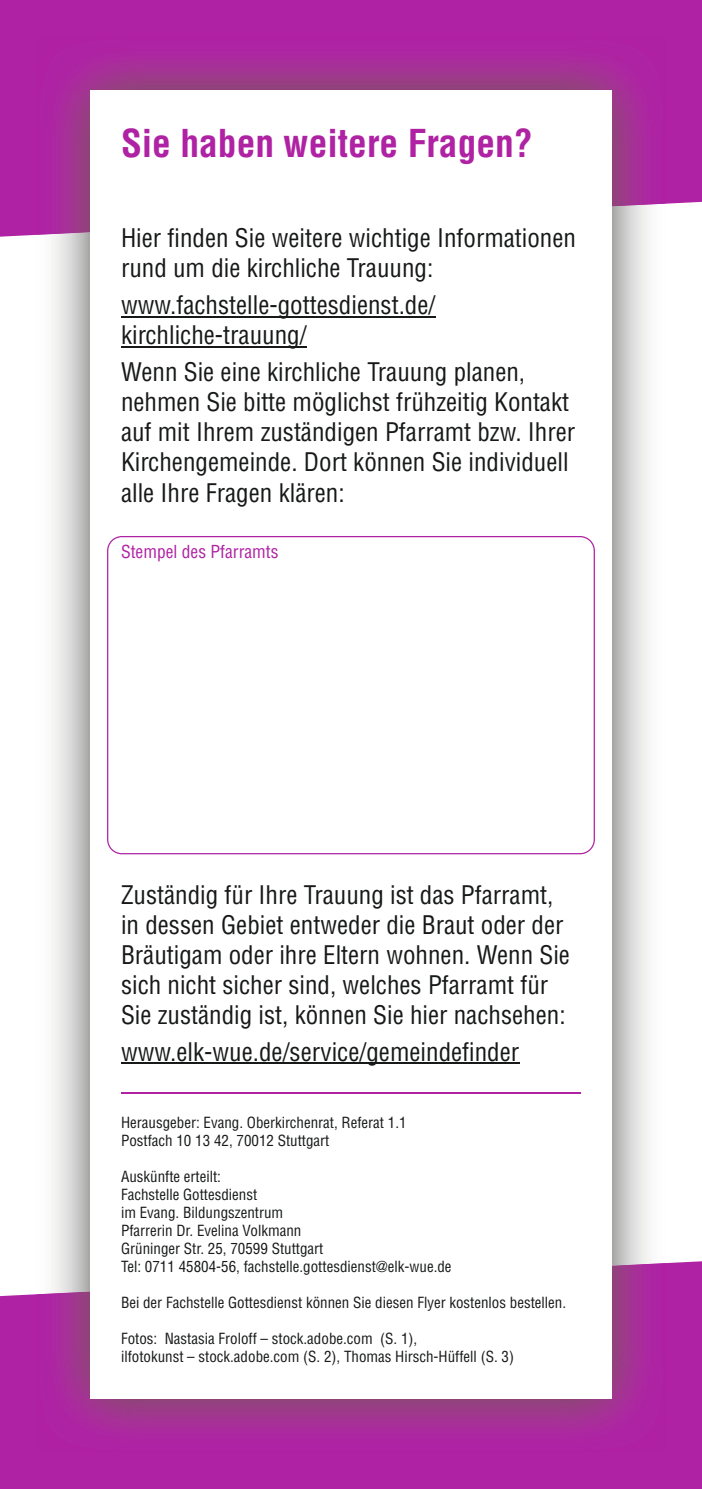
<style>
.page{position:relative;width:702px;height:1489px;background:#fff}
.page>*{position:absolute;margin:0;border:0;box-sizing:border-box;transform-origin:0 0}
.t1{font:700 condensed 37.5px "Helvetica LT Std";color:#af22a3}
.t2{font:condensed 25px/30px "Helvetica LT Std";color:#171818}
.t3{font:condensed 17.5px "Helvetica LT Std";color:#af22a3}
.t4{font:condensed 15px/18px "Helvetica LT Std";color:#171818}
</style>
<div class="page">
<div style="left:0;top:1261px;width:702px;height:227px;background:#af22a3"></div>
<div style="left:0;top:0;width:702px;height:237px;background:#af22a3"></div>
<img style="left:36px;top:1262px;width:629px;height:189px">
<img style="left:36px;top:36px;width:629px;height:199px">
<div style="left:90px;top:90px;width:522px;height:1308px;background:#fff"></div>
<hr style="left:121px;top:316px;width:314px;height:1px;background:#171818">
<hr style="left:121px;top:346px;width:185px;height:1px;background:#171818">
<hr style="left:121px;top:1062px;width:398px;height:1px;background:#171818">
<svg style="left:107px;top:536px;width:488px;height:318px"></svg>
<hr style="left:121px;top:1092px;width:460px;height:1px;background:#af22a3">
<h1 class="t1" style="left:121px;top:120px;width:413px">Sie haben weitere Fragen?</h1>
<p class="t2" style="left:121px;top:223px;width:456px">Hier finden Sie weitere wichtige Informationen rund um die kirchliche Trauung:</p>
<p class="t2" style="left:121px;top:290px;width:316px">www.fachstelle-gottesdienst.de/ kirchliche-trauung/</p>
<p class="t2" style="left:121px;top:357px;width:455px">Wenn Sie eine kirchliche Trauung planen, nehmen Sie bitte möglichst frühzeitig Kontakt auf mit Ihrem zuständigen Pfarramt bzw. Ihrer Kirchengemeinde. Dort können Sie individuell alle Ihre Fragen klären:</p>
<p class="t3" style="left:121px;top:540px;width:159px">Stempel des Pfarramts</p>
<p class="t2" style="left:121px;top:879px;width:450px">Zuständig für Ihre Trauung ist das Pfarramt, in dessen Gebiet entweder die Braut oder der Bräutigam oder ihre Eltern wohnen. Wenn Sie sich nicht sicher sind, welches Pfarramt für Sie zuständig ist, können Sie hier nachsehen:</p>
<p class="t2" style="left:121px;top:1036px;width:399px">www.elk-wue.de/service/gemeindefinder</p>
<p class="t4" style="left:121px;top:1113px;width:287px">Herausgeber: Evang. Oberkirchenrat, Referat 1.1<br>Postfach 10 13 42, 70012 Stuttgart</p>
<p class="t4" style="left:121px;top:1167px;width:332px">Auskünfte erteilt:<br>Fachstelle Gottesdienst<br>im Evang. Bildungszentrum<br>Pfarrerin Dr. Evelina Volkmann<br>Grüninger Str. 25, 70599 Stuttgart<br>Tel: 0711 45804-56, fachstelle.gottesdienst@elk-wue.de</p>
<p class="t4" style="left:121px;top:1293px;width:446px">Bei der Fachstelle Gottesdienst können Sie diesen Flyer kostenlos bestellen.</p>
<p class="t4" style="left:121px;top:1329px;width:394px">Fotos: Nastasia Froloff – stock.adobe.com (S. 1),<br>ilfotokunst – stock.adobe.com (S. 2), Thomas Hirsch-Hüffell (S. 3)</p>
</div>
